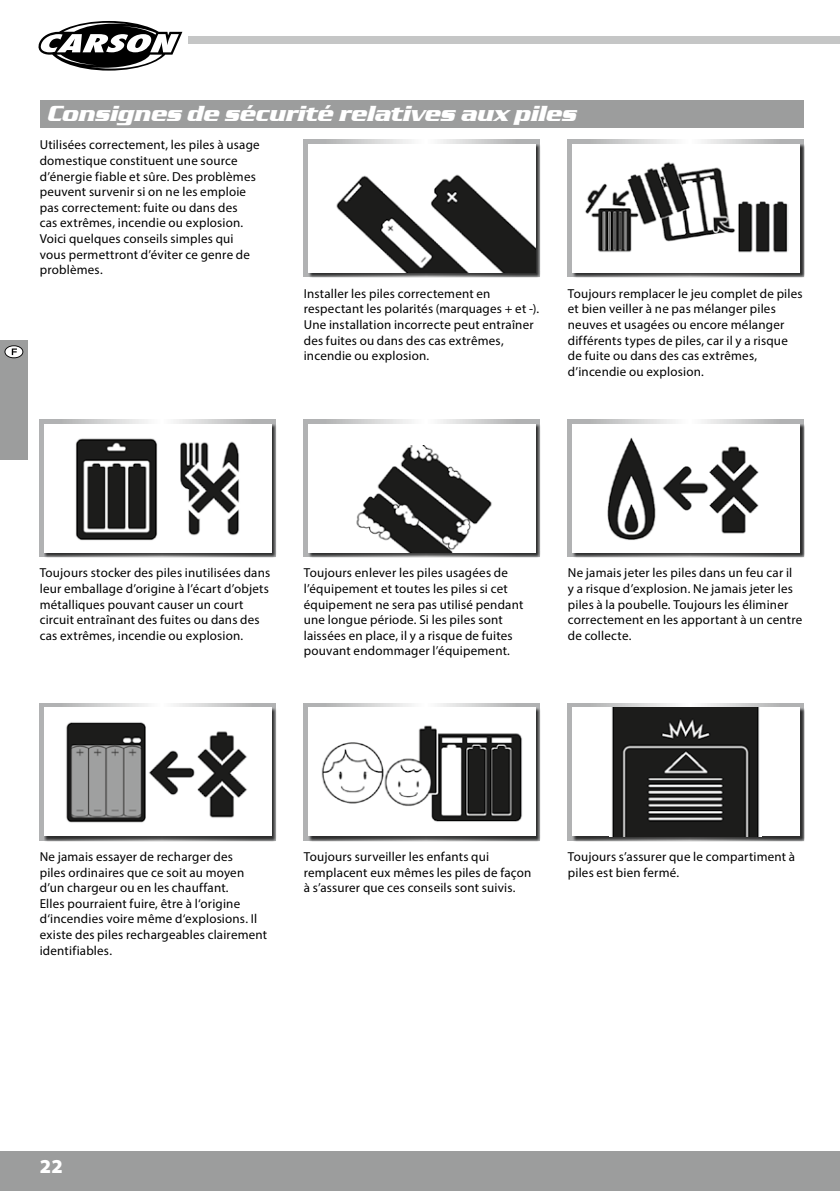
<style>
.page{position:relative;width:840px;height:1191px;background:#fff}
.page>*{position:absolute;margin:0;border:0;box-sizing:border-box;transform-origin:0 0}
.t1{font:italic 22.6px "Serpentine Becker";color:#fff}
.t2{font:900 19.8px "Myriad Pro";color:#fff}
.t3{font:13px/15.6px "Myriad Pro";letter-spacing:.015em;color:#000}
</style>
<div class="page">
<hr style="left:839px;top:1151px;width:1px;height:40px;background:#9c9d9d">
<div style="left:0;top:1151px;width:839px;height:40px;background:#9c9d9d"></div>
<div style="left:0;top:340px;width:28px;height:119px;background:#9c9d9d"></div>
<div style="left:188px;top:36px;width:651px;height:8px;background:#c5c6c6"></div>
<svg style="left:38px;top:21px;width:145px;height:50px"></svg>
<svg style="left:5px;top:345px;width:18px;height:13px"></svg>
<div style="left:40px;top:100px;width:763px;height:28px;background:#9c9d9d"></div>
<svg style="left:40px;top:420px;width:235px;height:136px"></svg>
<div style="left:44px;top:424px;width:232px;height:134px;background:#000;opacity:.75"></div>
<div style="left:44px;top:424px;width:227px;height:128px;background:#fff"></div>
<svg style="left:40px;top:703px;width:235px;height:137px"></svg>
<div style="left:44px;top:708px;width:232px;height:133px;background:#000;opacity:.75"></div>
<div style="left:44px;top:707px;width:227px;height:129px;background:#fff"></div>
<svg style="left:303px;top:420px;width:236px;height:136px"></svg>
<div style="left:308px;top:424px;width:232px;height:134px;background:#000;opacity:.75"></div>
<div style="left:307px;top:424px;width:228px;height:128px;background:#fff"></div>
<img style="left:356px;top:445px;width:136px;height:107px">
<svg style="left:303px;top:703px;width:236px;height:137px"></svg>
<div style="left:308px;top:708px;width:232px;height:133px;background:#000;opacity:.75"></div>
<div style="left:307px;top:707px;width:228px;height:129px;background:#fff"></div>
<svg style="left:303px;top:140px;width:236px;height:136px"></svg>
<div style="left:308px;top:144px;width:232px;height:134px;background:#000;opacity:.75"></div>
<div style="left:307px;top:144px;width:228px;height:128px;background:#fff"></div>
<img style="left:336px;top:174px;width:199px;height:98px">
<svg style="left:567px;top:420px;width:236px;height:136px"></svg>
<div style="left:572px;top:424px;width:232px;height:134px;background:#000;opacity:.75"></div>
<div style="left:571px;top:424px;width:228px;height:128px;background:#fff"></div>
<svg style="left:567px;top:703px;width:236px;height:137px"></svg>
<div style="left:572px;top:708px;width:232px;height:133px;background:#000;opacity:.75"></div>
<div style="left:571px;top:707px;width:228px;height:129px;background:#fff"></div>
<img style="left:612px;top:707px;width:148px;height:129px">
<svg style="left:567px;top:140px;width:236px;height:136px"></svg>
<div style="left:572px;top:144px;width:232px;height:134px;background:#000;opacity:.75"></div>
<div style="left:571px;top:144px;width:228px;height:128px;background:#fff"></div>
<img style="left:585px;top:162px;width:203px;height:91px">
<img style="left:75px;top:438px;width:165px;height:103px">
<img style="left:607px;top:437px;width:152px;height:103px">
<img style="left:66px;top:722px;width:181px;height:101px">
<img style="left:321px;top:725px;width:201px;height:97px">
<h1 class="t1" style="left:48px;top:100px;width:530px">Consignes de sécurité relatives aux piles</h1>
<p class="t3" style="left:40px;top:137px;width:221px">Utilisées correctement, les piles à usage domestique constituent une source d’énergie fiable et sûre. Des problèmes peuvent survenir si on ne les emploie pas correctement: fuite ou dans des<br>cas extrêmes, incendie ou explosion.<br>Voici quelques conseils simples qui vous permettront d’éviter ce genre de problèmes.</p>
<p class="t3" style="left:303px;top:285px;width:237px">Installer les piles correctement en respectant les polarités (marquages + et -).<br>Une installation incorrecte peut entraîner des fuites ou dans des cas extrêmes, incendie ou explosion.</p>
<p class="t3" style="left:567px;top:285px;width:236px">Toujours remplacer le jeu complet de piles et bien veiller à ne pas mélanger piles neuves et usagées ou encore mélanger différents types de piles, car il y a risque de fuite ou dans des cas extrêmes, d’incendie ou explosion.</p>
<p class="t3" style="left:40px;top:565px;width:232px">Toujours stocker des piles inutilisées dans leur emballage d’origine à l’écart d’objets métalliques pouvant causer un court circuit entraînant des fuites ou dans des cas extrêmes, incendie ou explosion.</p>
<p class="t3" style="left:303px;top:565px;width:221px">Toujours enlever les piles usagées de l’équipement et toutes les piles si cet équipement ne sera pas utilisé pendant une longue période. Si les piles sont laissées en place, il y a risque de fuites pouvant endommager l’équipement.</p>
<p class="t3" style="left:567px;top:565px;width:236px">Ne jamais jeter les piles dans un feu car il<br>y a risque d’explosion. Ne jamais jeter les piles à la poubelle. Toujours les éliminer correctement en les apportant à un centre de collecte.</p>
<p class="t3" style="left:40px;top:848px;width:229px">Ne jamais essayer de recharger des<br>piles ordinaires que ce soit au moyen d’un chargeur ou en les chauffant.<br>Elles pourraient fuire, être à l‘origine d‘incendies voire même d‘explosions. Il existe des piles rechargeables clairement identifiables.</p>
<p class="t3" style="left:303px;top:848px;width:229px">Toujours surveiller les enfants qui remplacent eux mêmes les piles de façon à s’assurer que ces conseils sont suivis.</p>
<p class="t3" style="left:567px;top:848px;width:229px">Toujours s’assurer que le compartiment à piles est bien fermé.</p>
<h2 class="t2" style="left:40px;top:1153px;width:24px">22</h2>
</div>
